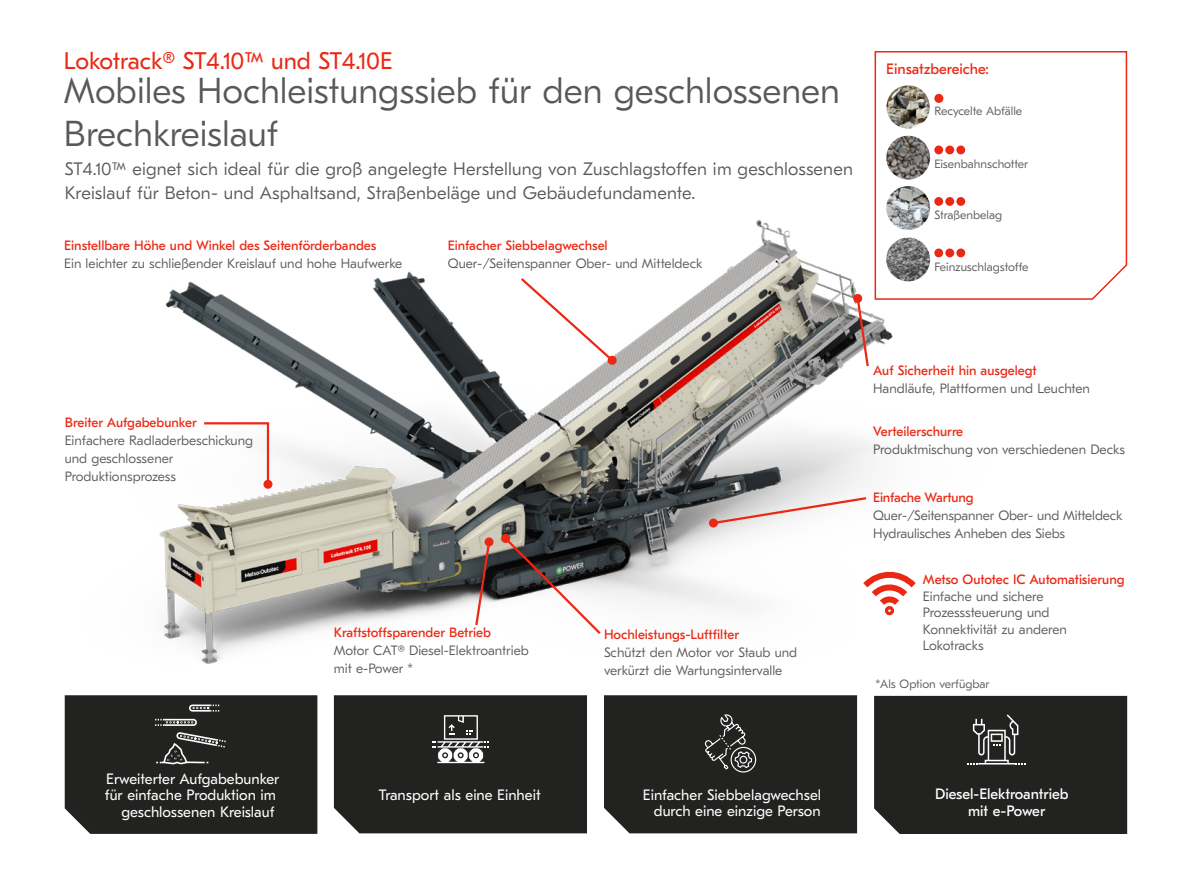
<style>
.page{position:relative;width:1191px;height:893px;background:#fff}
.page>*{position:absolute;margin:0;border:0;box-sizing:border-box;transform-origin:0 0}
.t1{font:300 36px/43.2px "GT Eesti Pro Text";color:#585857}
.t2{font:24px "GT Eesti Pro Text";letter-spacing:-.005em;color:#eb2814}
.t3{font:300 18px/24px "GT Eesti Pro Text";letter-spacing:.01em;color:#585857}
.t4{font:15px/16.5px "GT Eesti Pro Text";color:#fff;text-align:right}
.t5{font:15px/16.5px "GT Eesti Pro Text";color:#fff}
.t6{font:15px "GT Eesti Pro Text";color:#eb2814}
.t7{font:300 13.5px/18px "GT Eesti Pro Text";color:#585857}
.t8{font:13.5px "GT Eesti Pro Text";color:#eb2814}
.t9{font:300 12px "GT Eesti Pro Text";color:#585857}
</style>
<div class="page">
<img style="left:64px;top:219px;width:966px;height:487px">
<svg style="left:202px;top:421px;width:68px;height:65px"></svg>
<div style="left:263px;top:480px;width:9px;height:9px;background:#eb2814;border-radius:50%"></div>
<svg style="left:474px;top:539px;width:17px;height:88px"></svg>
<div style="left:484px;top:537px;width:9px;height:9px;background:#eb2814;border-radius:50%"></div>
<svg style="left:502px;top:535px;width:101px;height:101px"></svg>
<div style="left:501px;top:534px;width:9px;height:9px;background:#eb2814;border-radius:50%"></div>
<div style="left:874px;top:696px;width:253px;height:138px;background:#222221"></div>
<div style="left:334px;top:695px;width:253px;height:138px;background:#222221"></div>
<div style="left:604px;top:695px;width:253px;height:138px;background:#222221"></div>
<div style="left:65px;top:695px;width:252px;height:139px;background:#222221"></div>
<svg style="left:873px;top:51px;width:255px;height:250px"></svg>
<svg style="left:855px;top:296px;width:15px;height:73px"></svg>
<div style="left:853px;top:294px;width:9px;height:9px;background:#eb2814;border-radius:50%"></div>
<svg style="left:711px;top:496px;width:157px;height:30px"></svg>
<div style="left:709px;top:518px;width:9px;height:9px;background:#eb2814;border-radius:50%"></div>
<svg style="left:857px;top:571px;width:65px;height:50px"></svg>
<svg style="left:518px;top:276px;width:97px;height:87px"></svg>
<div style="left:607px;top:356px;width:9px;height:9px;background:#eb2814;border-radius:50%"></div>
<h2 class="t2" style="left:64px;top:47px;width:330px">Lokotrack® ST4.10™ und ST4.10E</h2>
<h1 class="t1" style="left:64px;top:70px;width:778px">Mobiles Hochleistungssieb für den geschlossenen<br>Brechkreislauf</h1>
<h3 class="t3" style="left:65px;top:157px;width:789px">ST4.10™ eignet sich ideal für die groß angelegte Herstellung von Zuschlagstoffen im geschlossenen<br>Kreislauf fü r Beton- und Asphaltsand, Straßenbeläge und Gebäudefundamente.</h3>
<p class="t8" style="left:64px;top:238px;width:313px">Einstellbare Höhe und Winkel des Seitenförderbandes</p>
<p class="t7" style="left:64px;top:254px;width:340px">Ein leichter zu schließender Kreislauf und hohe Haufwerke</p>
<p class="t8" style="left:448px;top:238px;width:161px">Einfacher Siebbelagwechsel</p>
<p class="t7" style="left:448px;top:254px;width:256px">Quer-/Seitenspanner Ober- und Mitteldeck</p>
<p class="t6" style="left:886px;top:61px;width:104px">Einsatzbereiche:</p>
<p class="t9" style="left:934px;top:104px;width:89px">Recycelte Abfälle</p>
<p class="t9" style="left:934px;top:157px;width:95px">Eisenbahnschotter</p>
<p class="t9" style="left:934px;top:208px;width:69px">Straßenbelag</p>
<p class="t9" style="left:934px;top:260px;width:96px">Feinzuschlagstoffe</p>
<p class="t8" style="left:65px;top:415px;width:134px">Breiter Aufgabebunker</p>
<p class="t7" style="left:65px;top:432px;width:190px">Einfachere Radladerbeschickung und geschlossener<br>Produktionsprozess</p>
<p class="t8" style="left:334px;top:624px;width:159px">Kraftstoffsparender Betrieb</p>
<p class="t7" style="left:334px;top:641px;width:196px">Motor CAT® Diesel-Elektroantrieb mit e-Power *</p>
<p class="t8" style="left:604px;top:627px;width:137px">Hochleistungs-Luftfilter</p>
<p class="t7" style="left:604px;top:644px;width:195px">Schützt den Motor vor Staub und verkürzt die Wartungsintervalle</p>
<p class="t8" style="left:873px;top:363px;width:165px">Auf Sicherheit hin ausgelegt</p>
<p class="t7" style="left:873px;top:380px;width:218px">Handläufe, Plattformen und Leuchten</p>
<p class="t8" style="left:873px;top:424px;width:92px">Verteilerschurre</p>
<p class="t7" style="left:873px;top:440px;width:253px">Produktmischung von verschiedenen Decks</p>
<p class="t8" style="left:873px;top:490px;width:102px">Einfache Wartung</p>
<p class="t7" style="left:873px;top:506px;width:251px">Quer-/Seitenspanner Ober- und Mitteldeck<br>Hydraulisches Anheben des Siebs</p>
<p class="t8" style="left:923px;top:572px;width:203px">Metso Outotec IC Automatisierung</p>
<p class="t7" style="left:923px;top:588px;width:146px;line-height:16.5px">Einfache und sichere<br>Prozesssteuerung und<br>Konnektivität zu anderen<br>Lokotracks</p>
<p class="t9" style="left:875px;top:677px;width:116px">*Als Option verfügbar</p>
<p class="t4" style="left:106px;top:771px;width:174px">Erweiterter Aufgabebunker</p>
<p class="t4" style="left:105px;top:787px;width:173px">für einfache Produktion im</p>
<p class="t4" style="left:122px;top:804px;width:154px">geschlossenen Kreislauf</p>
<p class="t4" style="left:379px;top:787px;width:163px">Transport als eine Einheit</p>
<p class="t4" style="left:643px;top:787px;width:180px">Einfacher Siebbelagwechsel durch eine einzige Person</p>
<p class="t5" style="left:968px;top:786px;width:102px;text-indent:-33px">Diesel-Elektroantrieb mit e-Power</p>
</div>
